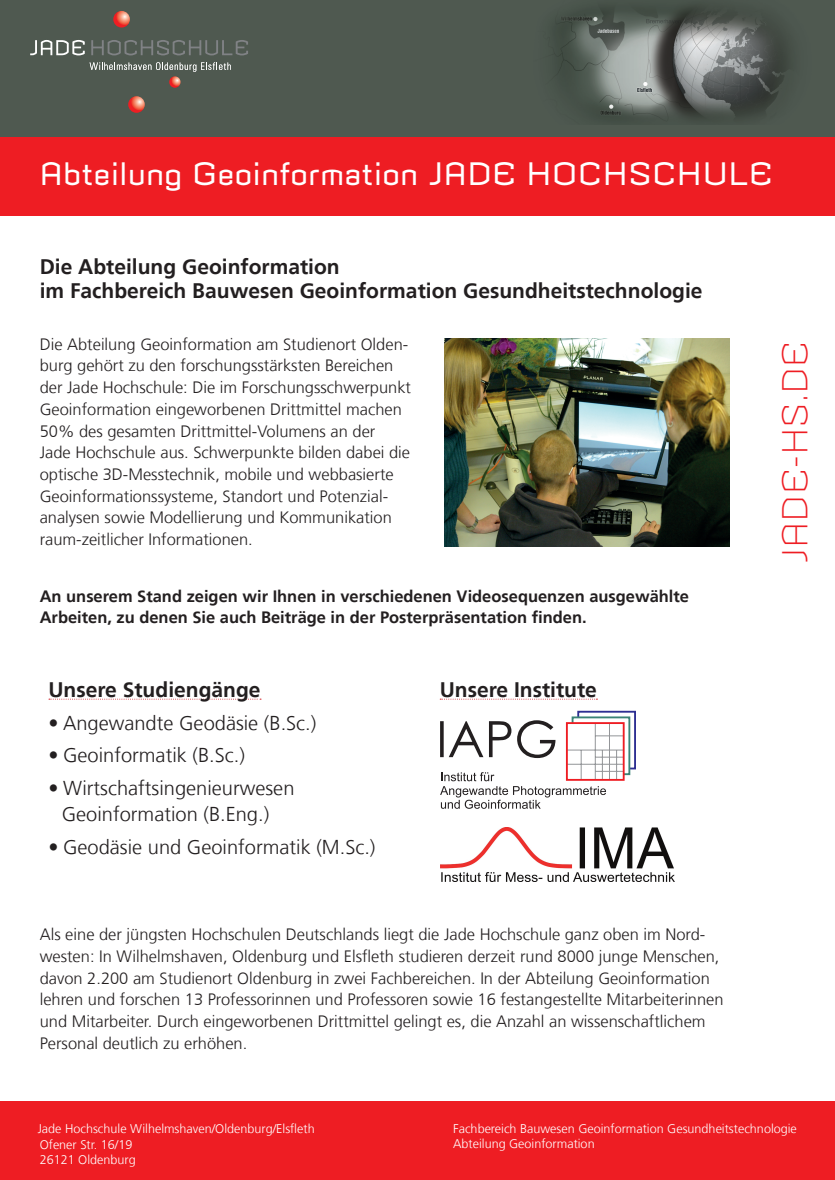
<style>
.page{position:relative;width:835px;height:1180px;background:#fff}
.page>*{position:absolute;margin:0;border:0;box-sizing:border-box;transform-origin:0 0}
.t1{font:300 35px "Armada";color:#ee1d23}
.t2{font:31.5px "Armada";color:#fff}
.t3{font:700 21px/24.5px "NDS Frutiger";color:#231f20}
.t4{font:300 20.05px/26.5px "NDS Frutiger";color:#231f20;text-align:center}
.t5{font:300 16.45px/21.7px "NDS Frutiger";color:#231f20}
.t6{font:700 16.45px/21.7px "NDS Frutiger";color:#231f20}
.t7{font:300 12.6px/15.1px "NDS Frutiger";color:#fff}
</style>
<div class="page">
<div style="left:0;top:1101px;width:834px;height:79px;background:#ee1d23"></div>
<div style="left:0;top:0;width:834px;height:141px;background:#4f5950"></div>
<img style="left:549px;top:3px;width:243px;height:120px">
<svg style="left:113px;top:11px;width:17px;height:17px"></svg>
<svg style="left:128px;top:96px;width:17px;height:17px"></svg>
<svg style="left:30px;top:40px;width:55px;height:15px"></svg>
<svg style="left:91px;top:40px;width:157px;height:15px"></svg>
<svg style="left:90px;top:62px;width:141px;height:26px"></svg>
<div style="left:0;top:137px;width:834px;height:79px;background:#ee1d23"></div>
<svg style="left:49px;top:698px;width:212px;height:1px"></svg>
<svg style="left:440px;top:698px;width:157px;height:1px"></svg>
<svg style="left:440px;top:710px;width:196px;height:99px"></svg>
<img style="left:440px;top:827px;width:234px;height:54px">
<img style="left:444px;top:338px;width:285px;height:208px">
<h2 class="t2" style="left:39px;top:155px;width:735px">Abteilung Geoinformation JADE HOCHSCHULE</h2>
<p class="t3" style="left:40px;top:254px;width:664px">Die Abteilung Geoinformation<br>im Fachbereich Bauwesen Geoinformation Gesundheitstechnologie</p>
<p class="t5" style="left:40px;top:333px;width:373px">Die Abteilung Geoinformation am Studienort Olden&shy;burg gehört zu den forschungsstärksten Bereichen der Jade Hochschule: Die im Forschungsschwerpunkt Geoinformation eingeworbenen Drittmittel machen 50% des gesamten Drittmittel-Volumens an der<br>Jade Hochschule aus. Schwerpunkte bilden dabei die optische 3D-Messtechnik, mobile und webbasierte Geoinformationssysteme, Standort und Potenzial&shy;analysen sowie Modellierung und Kommunikation raum-zeitlicher Informationen.</p>
<p class="t6" style="left:40px;top:585px;width:650px">An unserem Stand zeigen wir Ihnen in verschiedenen Videosequenzen ausgewählte<br>Arbeiten, zu denen Sie auch Beiträge in der Posterpräsentation finden.</p>
<p class="t3" style="left:48px;top:677px;width:213px">Unsere Studiengänge</p>
<p class="t4" style="left:48px;top:710px;width:269px">• Angewandte Geodäsie (B.Sc.)</p>
<p class="t4" style="left:48px;top:742px;width:198px">• Geoinformatik (B.Sc.)</p>
<p class="t4" style="left:48px;top:775px;width:247px">• Wirtschaftsingenieurwesen<br>Geoinformation (B.Eng.)</p>
<p class="t4" style="left:48px;top:834px;width:328px">• Geodäsie und Geoinformatik (M.Sc.)</p>
<p class="t3" style="left:439px;top:677px;width:159px">Unsere Institute</p>
<h1 class="t1" style="left:773px;top:564px;width:226px;rotate:-90deg">JADE-HS.DE</h1>
<p class="t5" style="left:40px;top:924px;width:685px">Als eine der jüngsten Hochschulen Deutschlands liegt die Jade Hochschule ganz oben im Nord&shy;westen: In Wilhelmshaven, Oldenburg und Elsfleth studieren derzeit rund 8000 junge Menschen, davon 2.200 am Studienort Oldenburg in zwei Fachbereichen. In der Abteilung Geoinformation lehren und forschen 13 Professorinnen und Professoren sowie 16 festangestellte Mitarbeiterinnen und Mitarbeiter. Durch eingeworbenen Drittmittel gelingt es, die Anzahl an wissenschaftlichem Personal deutlich zu erhöhen.</p>
<p class="t7" style="left:38px;top:1121px;width:278px">Jade Hochschule Wilhelmshaven/Oldenburg/Elsfleth</p>
<p class="t7" style="left:40px;top:1136px;width:97px">Ofener Str. 16/19<br>26121 Oldenburg</p>
<p class="t7" style="left:453px;top:1120px;width:345px">Fachbereich Bauwesen Geoinformation Gesundheitstechnologie<br>Abteilung Geoinformation</p>
</div>
